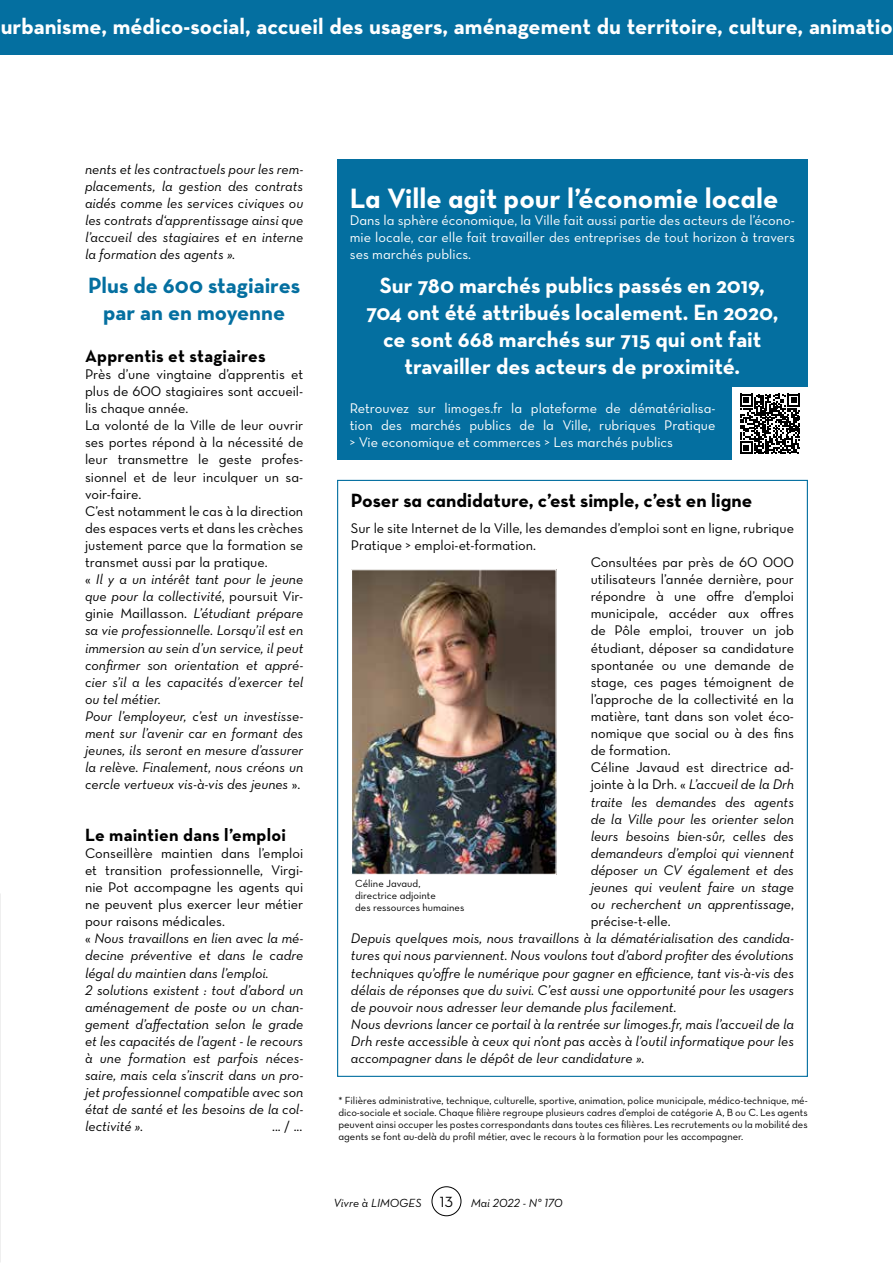
<style>
.page{position:relative;width:893px;height:1263px;background:#fff}
.page>*{position:absolute;margin:0;border:0;box-sizing:border-box;transform-origin:0 0}
.t1{font:28.5px "Neutra Text Bold Alt";color:#fff}
.t2{font:700 22.5px/27px "Neutra Text";color:#fff;text-align:center}
.t3{font:700 22.5px/27px "Neutra Text";color:#046fa0;text-align:center}
.t4{font:19.5px "Neutra Text Bold Alt";color:#000}
.t5{font:700 18px "Neutra Text";letter-spacing:.015em;color:#000}
.t6{font:14.25px/17.1px "Neutra Text Book Italic Alt";color:#000}
.t7{font:14.25px/17.1px "Neutra Text Book Alt";color:#000}
.t8{font:14.25px/17.1px "Neutra Text Book Alt";color:#fff;text-align:justify}
.t9{font:12px "Neutra Text Book Italic Alt";color:#000}
.t10{font:10.5px/12px "Neutra Text Book Alt";color:#000;text-align:justify}
.s1{font-family:"Neutra Text Book Alt"}
.s2{font-family:"Neutra Text Book Alt";font-size:15px}
</style>
<div class="page">
<img style="left:353px;top:571px;width:202px;height:302px">
<div style="left:351px;top:569px;width:206px;height:306px;border:1px solid #fff"></div>
<svg style="left:0;top:894px;width:1px;height:368px"></svg>
<div style="left:0;top:0;width:893px;height:55px;background:#046fa0"></div>
<div style="left:337px;top:159px;width:471px;height:301px;background:#046fa0"></div>
<div style="left:732px;top:388px;width:76px;height:72px;background:#fff"></div>
<svg style="left:740px;top:394px;width:60px;height:60px"></svg>
<div style="left:432px;top:1186px;width:29px;height:30px;border:1px solid #000;border-radius:50%"></div>
<h2 class="t2" style="left:1px;top:12px;width:893px">urbanisme, médico-social, accueil des usagers, aménagement du territoire, culture, animatio</h2>
<p class="t6" style="left:85px;top:160px;width:220px;text-align:justify">nents et les contractuels pour les rem&shy;placements, la gestion des contrats aidés comme les services civiques ou les contrats d‘apprentissage ainsi que l’accueil des stagiaires et en interne la formation des agents ».</p>
<h2 class="t3" style="left:88px;top:272px;width:214px">Plus de 600 stagiaires par an en moyenne</h2>
<p class="t5" style="left:85px;top:344px;width:182px">Apprentis et stagiaires</p>
<p class="t7" style="left:85px;top:365px;width:220px">Près d’une vingtaine d’apprentis et plus de 600 stagiaires sont accueil&shy;lis chaque année.<br>La volonté de la Ville de leur ouvrir ses portes répond à la nécessité de leur transmettre le geste profes&shy;sionnel et de leur inculquer un sa&shy;voir-faire.<br>C’est notamment le cas à la direction des espaces verts et dans les crèches justement parce que la formation se transmet aussi par la pratique.</p>
<p class="t6" style="left:85px;top:570px;width:220px"><span class="s1">«</span> Il y a un intérêt tant pour le jeune que pour la collectivité<span class="s1">, poursuit Vir&shy;ginie Maillasson.</span> L’étudiant prépare sa vie professionnelle. Lorsqu’il est en immersion au sein d’un service, il peut confirmer son orientation et appré&shy;cier s’il a les capacités d’exercer tel ou tel métier.<br>Pour l’employeur, c’est un investisse&shy;ment sur l’avenir car en formant des jeunes, ils seront en mesure d’assurer la relève. Finalement, nous créons un cercle vertueux vis-à-vis des jeunes <span class="s1">».</span></p>
<p class="t5" style="left:85px;top:823px;width:202px">Le maintien dans l’emploi</p>
<p class="t7" style="left:85px;top:844px;width:220px;text-align:justify">Conseillère maintien dans l’emploi et transition professionnelle, Virgi&shy;nie Pot accompagne les agents qui ne peuvent plus exercer leur métier pour raisons médicales.</p>
<p class="t6" style="left:85px;top:930px;width:220px"><span class="s1">«</span> Nous travaillons en lien avec la mé&shy;decine préventive et dans le cadre légal du maintien dans l’emploi.<br>2 solutions existent : tout d’abord un aménagement de poste ou un chan&shy;gement d’affectation selon le grade et les capacités de l’agent - le recours à une formation est parfois néces&shy;saire, mais cela s’inscrit dans un pro&shy;jet professionnel compatible avec son état de santé et les besoins de la col&shy;lectivité ».</p>
<p class="t7" style="left:272px;top:1118px;width:32px">... / ...</p>
<h1 class="t1" style="left:350px;top:180px;width:430px">La Ville agit pour l’économie locale</h1>
<p class="t8" style="left:350px;top:211px;width:447px">Dans la sphère économique, la Ville fait aussi partie des acteurs de l’écono&shy;mie locale, car elle fait travailler des entreprises de tout horizon à travers ses marchés publics.</p>
<h2 class="t2" style="left:366px;top:272px;width:413px">Sur 780 marchés publics passés en 2019, 704 ont été attribués localement. En 2020, ce sont 668 marchés sur 715 qui ont fait travailler des acteurs de proximité.</h2>
<p class="t8" style="left:350px;top:399px;width:367px">Retrouvez sur limoges.fr la plateforme de dématérialisa&shy;tion des marchés publics de la Ville, rubriques Pratique &gt; Vie economique et commerces &gt; Les marchés publics</p>
<h3 class="t4" style="left:351px;top:489px;width:403px">Poser sa candidature, c’est simple, c’est en ligne</h3>
<p class="t7" style="left:351px;top:519px;width:445px">Sur le site Internet de la Ville, les demandes d’emploi sont en ligne, rubrique</p>
<p class="t7" style="left:351px;top:536px;width:187px">Pratique &gt; emploi-et-formation.</p>
<p class="t7" style="left:591px;top:553px;width:205px">Consultées par près de 60 000</p>
<p class="t7" style="left:591px;top:570px;width:205px">utilisateurs l’année dernière, pour</p>
<p class="t7" style="left:591px;top:588px;width:205px">répondre à une offre d’emploi</p>
<p class="t7" style="left:591px;top:605px;width:205px">municipale, accéder aux offres</p>
<p class="t7" style="left:591px;top:622px;width:205px">de Pôle emploi, trouver un job</p>
<p class="t7" style="left:591px;top:639px;width:205px">étudiant, déposer sa candidature</p>
<p class="t7" style="left:591px;top:656px;width:205px">spontanée ou une demande de</p>
<p class="t7" style="left:591px;top:673px;width:205px">stage, ces pages témoignent de</p>
<p class="t7" style="left:591px;top:690px;width:205px">l’approche de la collectivité en la</p>
<p class="t7" style="left:591px;top:707px;width:205px">matière, tant dans son volet éco-</p>
<p class="t7" style="left:591px;top:724px;width:205px">nomique que social ou à des fins</p>
<p class="t7" style="left:591px;top:741px;width:81px">de formation.</p>
<p class="t7" style="left:591px;top:759px;width:205px">Céline Javaud est directrice ad-</p>
<p class="t6" style="left:591px;top:776px;width:205px;text-align:justify"><span class="s1">jointe à la Drh. «</span> L’accueil de la Drh traite les demandes des agents de la Ville pour les orienter selon leurs besoins bien-sûr, celles des demandeurs d’emploi qui viennent déposer un CV également et des jeunes qui veulent faire un stage ou recherchent un apprentissage<span class="s1">,</span></p>
<p class="t7" style="left:591px;top:912px;width:81px">précise-t-elle.</p>
<p class="t6" style="left:351px;top:930px;width:445px">Depuis quelques mois, nous travaillons à la dématérialisation des candida&shy;tures qui nous parviennent. Nous voulons tout d’abord profiter des évolutions techniques qu’offre le numérique pour gagner en efficience, tant vis-à-vis des délais de réponses que du suivi. C’est aussi une opportunité pour les usagers de pouvoir nous adresser leur demande plus facilement.<br>Nous devrions lancer ce portail à la rentrée sur limoges.fr, mais l’accueil de la Drh reste accessible à ceux qui n’ont pas accès à l’outil informatique pour les accompagner dans le dépôt de leur candidature ».</p>
<p class="t10" style="left:338px;top:1094px;width:471px">* Filières administrative, technique, culturelle, sportive, animation, police municipale, médico-technique, mé&shy;dico-sociale et sociale. Chaque filière regroupe plusieurs cadres d’emploi de catégorie A, B ou C. Les agents peuvent ainsi occuper les postes correspondants dans toutes ces filières. Les recrutements ou la mobilité des agents se font au-delà du profil métier, avec le recours à la formation pour les accompagner.</p>
<p class="t10" style="left:355px;top:877px;width:111px;text-align:left">Céline Javaud, directrice adjointe<br>des ressources humaines</p>
<p class="t9" style="left:334px;top:1195px;width:230px">Vivre à LIMOGES <span class="s2">13</span> Mai 2022 - N° 170</p>
</div>
